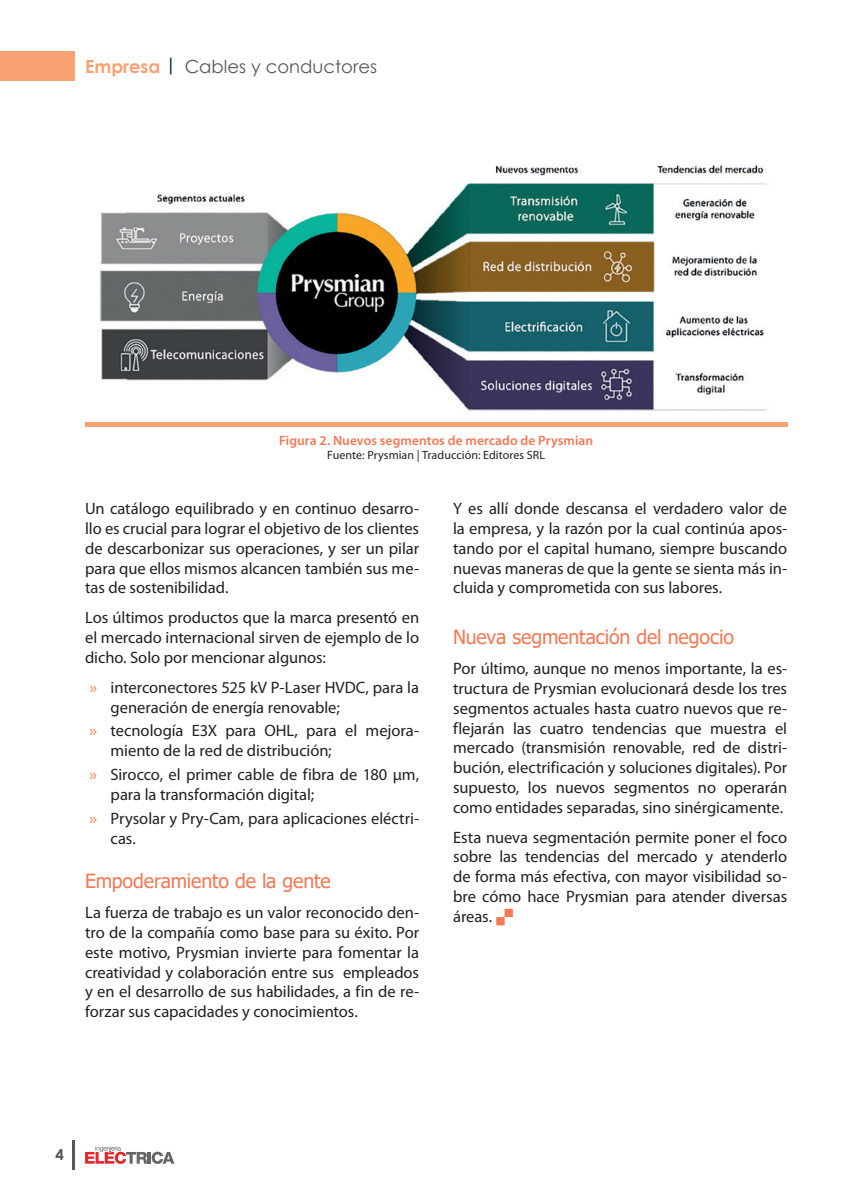
<style>
.page{position:relative;width:851px;height:1191px;background:#fff}
.page>*{position:absolute;margin:0;border:0;box-sizing:border-box;transform-origin:0 0}
.Subtitulo{font:19.5px "Tahoma";letter-spacing:-.01em;color:#f37855}
.General_Tema{font:18px "Century Gothic";color:#57585a}
.t1{font:700 18px "Century Gothic";color:#f8a274}
.Texto{font:16.5px/19.8px "Myriad Pro";letter-spacing:-.005em;color:#231f20;text-align:justify}
.t2{font:700 15px "Century Gothic";color:#57585a}
.Imágenes_título{font:600 13.5px "Myriad Pro";letter-spacing:.005em;color:#f37855}
.Imágenes_fuente{font:12px "Myriad Pro";letter-spacing:.005em;color:#231f20}
.s1{color:#002846}
.s2{font-weight:700;color:#f8a274}
</style>
<div class="page">
<hr style="left:72px;top:1140px;width:2px;height:29px;background:#57585a">
<svg style="left:85px;top:1145px;width:89px;height:19px"></svg>
<div style="left:0;top:51px;width:74px;height:30px;background:#f8a274"></div>
<img style="left:99px;top:165px;width:668px;height:246px">
<hr style="left:85px;top:422px;width:702px;height:4px;background:#f8a274">
<p class="t1" style="left:85px;top:52px;width:93px">Empresa <span class="s1">|</span></p>
<p class="General_Tema" style="left:185px;top:54px;width:194px">Cables y conductores</p>
<p class="Imágenes_título" style="left:279px;top:433px;width:315px">Figura 2. Nuevos segmentos de mercado de Prysmian</p>
<p class="Imágenes_fuente" style="left:327px;top:448px;width:219px">Fuente: Prysmian | Traducción: Editores SRL</p>
<p class="Texto" style="left:85px;top:499px;width:335px">Un catálogo equilibrado y en continuo desarro&shy;llo es crucial para lograr el objetivo de los clientes de descarbonizar sus operaciones, y ser un pilar para que ellos mismos alcancen también sus me&shy;tas de sostenibilidad.</p>
<p class="Texto" style="left:85px;top:608px;width:335px">Los últimos productos que la marca presentó en el mercado internacional sirven de ejemplo de lo dicho. Solo por mencionar algunos:</p>
<p class="Texto" style="left:111px;top:677px;width:310px;text-indent:-21px"><span class="s2">»</span> interconectores 525 kV P-Laser HVDC, para la generación de energía renovable;</p>
<p class="Texto" style="left:111px;top:721px;width:310px;text-indent:-21px"><span class="s2">»</span> tecnología E3X para OHL, para el mejora&shy;miento de la red de distribución;</p>
<p class="Texto" style="left:111px;top:765px;width:310px;text-indent:-21px"><span class="s2">»</span> Sirocco, el primer cable de fibra de 180 μm, para la transformación digital;</p>
<p class="Texto" style="left:111px;top:808px;width:310px;text-indent:-21px"><span class="s2">»</span> Prysolar y Pry-Cam, para aplicaciones eléctri&shy;cas.</p>
<p class="Subtitulo" style="left:85px;top:868px;width:247px">Empoderamiento de la gente</p>
<p class="Texto" style="left:85px;top:903px;width:335px">La fuerza de trabajo es un valor reconocido den&shy;tro de la compañía como base para su éxito. Por este motivo, Prysmian invierte para fomentar la creatividad y colaboración entre sus empleados y en el desarrollo de sus habilidades, a fin de re&shy;forzar sus capacidades y conocimientos.</p>
<p class="Texto" style="left:453px;top:499px;width:335px">Y es allí donde descansa el verdadero valor de la empresa, y la razón por la cual continúa apos&shy;tando por el capital humano, siempre buscando nuevas maneras de que la gente se sienta más in&shy;cluida y comprometida con sus labores.</p>
<p class="Subtitulo" style="left:453px;top:624px;width:282px">Nueva segmentación del negocio</p>
<p class="Texto" style="left:453px;top:659px;width:335px">Por último, aunque no menos importante, la es&shy;tructura de Prysmian evolucionará desde los tres segmentos actuales hasta cuatro nuevos que re&shy;flejarán las cuatro tendencias que muestra el mercado (transmisión renovable, red de distri&shy;bución, electrificación y soluciones digitales). Por supuesto, los nuevos segmentos no operarán como entidades separadas, sino sinérgicamente.</p>
<p class="Texto" style="left:453px;top:827px;width:335px">Esta nueva segmentación permite poner el foco sobre las tendencias del mercado y atenderlo de forma más efectiva, con mayor visibilidad so&shy;bre cómo hace Prysmian para atender diversas áreas.</p>
<p class="t2" style="left:55px;top:1143px;width:10px">4</p>
</div>
